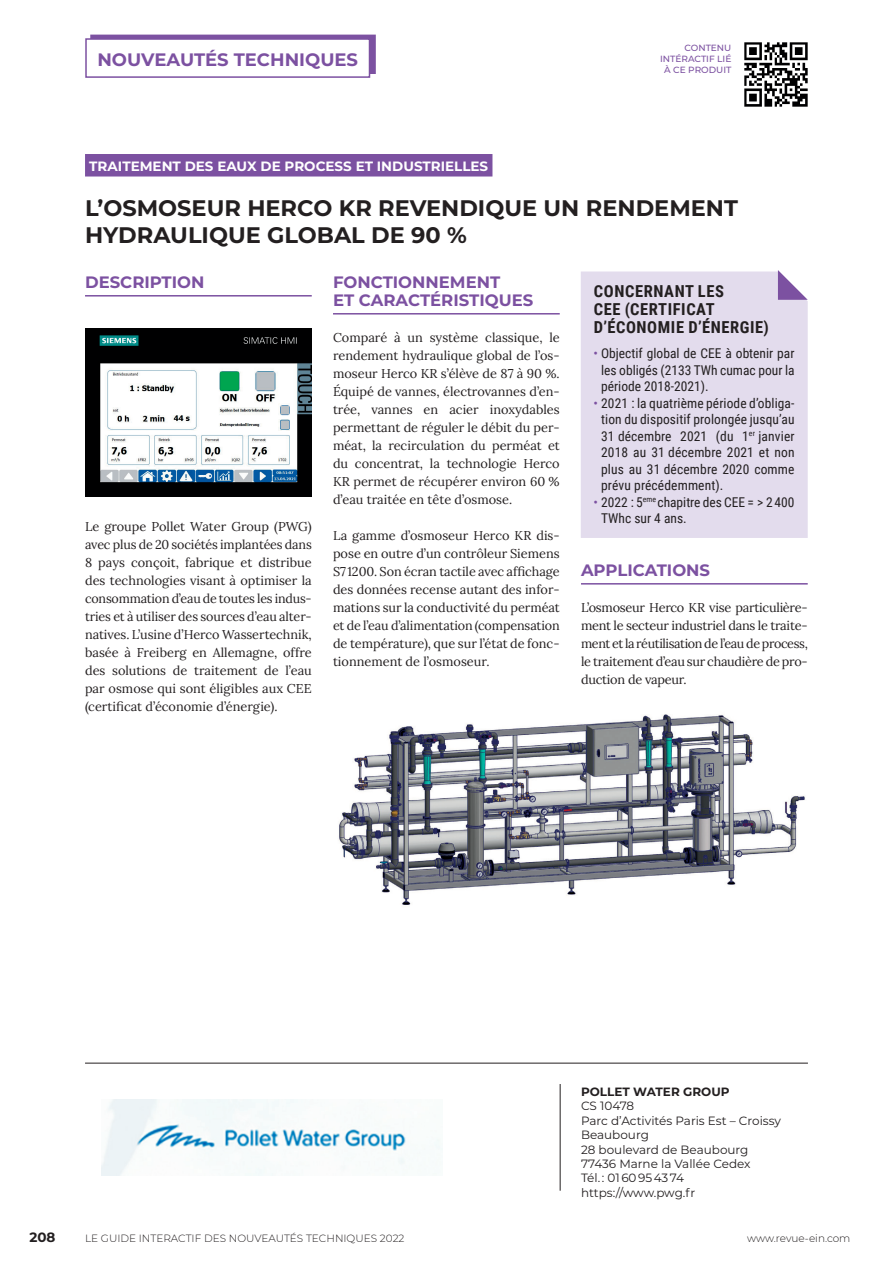
<style>
.page{position:relative;width:893px;height:1263px;background:#fff}
.page>*{position:absolute;margin:0;border:0;box-sizing:border-box;transform-origin:0 0}
.Titre{font:700 22.5px/27px "Montserrat";color:#231f20}
.t1{font:700 18px "Montserrat";color:#7c51a1}
.Intertitre{font:700 16.5px "Montserrat";color:#7c51a1}
.Titre_encadré{font:700 16.5px/18px "Roboto Condensed";letter-spacing:.035em;color:#231f20}
.Encadré_-_Texte{font:13.5px/16.5px "Roboto Condensed";color:#231f20;text-align:justify}
.Surtitre{font:700 13.5px "Montserrat";color:#fff}
.t2{font:700 13.5px "Montserrat";color:#231f20}
.Texte_courant{font:12.75px/18px "Lora";color:#231f20;text-align:justify}
.t3{font:12px/14.4px "Montserrat";color:#231f20}
.t4{font:700 12px "Montserrat";color:#231f20}
.t5{font:300 10.5px "Montserrat";color:#231f20}
.t6{font:500 9px/10.8px "Montserrat";color:#7c51a1;text-align:right}
.s1{color:#7c51a1}
</style>
<div class="page">
<div style="left:90px;top:35px;width:286px;height:39px;background:#7c51a1"></div>
<div style="left:86px;top:39px;width:283px;height:38px;background:#fff"></div>
<div style="left:85px;top:38px;width:285px;height:40px;border:2px solid #7c51a1"></div>
<hr style="left:85px;top:1063px;width:723px;height:1px;background:#231f20">
<hr style="left:560px;top:1084px;width:1px;height:107px;background:#231f20">
<div style="left:85px;top:154px;width:407px;height:22px;background:#7c51a1"></div>
<hr style="left:85px;top:295px;width:227px;height:2px;background:#7c51a1">
<hr style="left:333px;top:313px;width:227px;height:2px;background:#7c51a1">
<hr style="left:581px;top:583px;width:227px;height:2px;background:#7c51a1">
<img style="left:102px;top:1099px;width:340px;height:76px">
<img style="left:744px;top:43px;width:64px;height:63px">
<img style="left:85px;top:328px;width:227px;height:168px">
<img style="left:339px;top:714px;width:466px;height:191px">
<div style="left:581px;top:271px;width:227px;height:267px;background:#e3dced"></div>
<svg style="left:778px;top:270px;width:30px;height:30px"></svg>
<h2 class="t1" style="left:97px;top:46px;width:262px">NOUVEAUTÉS TECHNIQUES</h2>
<p class="t6" style="left:660px;top:42px;width:73px">CONTENU<br>INTÉRACTIF LIÉ<br>À CE PRODUIT</p>
<p class="Surtitre" style="left:89px;top:156px;width:400px">TRAITEMENT DES EAUX DE PROCESS ET INDUSTRIELLES</p>
<p class="Titre" style="left:85px;top:193px;width:654px">L’OSMOSEUR HERCO KR REVENDIQUE UN RENDEMENT<br>HYDRAULIQUE GLOBAL DE 90 %</p>
<p class="Intertitre" style="left:85px;top:270px;width:121px">DESCRIPTION</p>
<p class="Intertitre" style="left:333px;top:270px;width:169px">FONCTIONNEMENT</p>
<p class="Intertitre" style="left:333px;top:288px;width:202px">ET CARACTÉRISTIQUES</p>
<p class="Texte_courant" style="left:333px;top:328px;width:228px">Comparé à un système classique, le rendement hydraulique global de l’os&shy;moseur Herco KR s’élève de 87 à 90 %.<br>Équipé de vannes, électrovannes d’en&shy;trée, vannes en acier inoxydables permettant de réguler le débit du per&shy;méat, la recirculation du perméat et du concentrat, la technologie Herco KR permet de récupérer environ 60 % d’eau traitée en tête d’osmose.</p>
<p class="Texte_courant" style="left:333px;top:526px;width:228px">La gamme d’osmoseur Herco KR dis&shy;pose en outre d’un contrôleur Siemens S7 1200. Son écran tactile avec affichage des données recense autant des infor&shy;mations sur la conductivité du perméat et de l’eau d’alimentation (compensation de température), que sur l’état de fonc&shy;tionnement de l’osmoseur.</p>
<p class="Titre_encadré" style="left:594px;top:282px;width:176px">CONCERNANT LES<br>CEE (CERTIFICAT<br>D’ÉCONOMIE D’ÉNERGIE)</p>
<p class="Encadré_-_Texte" style="left:601px;top:344px;width:195px;text-indent:-8px"><span class="s1">•</span> Objectif global de CEE à obtenir par les obligés (2133 TWh cumac pour la période 2018-2021).</p>
<p class="Encadré_-_Texte" style="left:601px;top:394px;width:195px;text-indent:-8px"><span class="s1">•</span> 2021 : la quatrième période d’obliga&shy;tion du dispositif prolongée jusqu’au 31 décembre 2021 (du 1<sup>er</sup> janvier 2018 au 31 décembre 2021 et non plus au 31 décembre 2020 comme prévu précédemment).</p>
<p class="Encadré_-_Texte" style="left:601px;top:493px;width:195px;text-indent:-8px"><span class="s1">•</span> 2022 : 5<sup>eme</sup> chapitre des CEE = &gt; 2 400<br>TWhc sur 4 ans.</p>
<p class="Texte_courant" style="left:85px;top:517px;width:228px">Le groupe Pollet Water Group (PWG) avec plus de 20 sociétés implantées dans 8 pays conçoit, fabrique et distribue des technologies visant à optimiser la consommation d’eau de toutes les indus&shy;tries et à utiliser des sources d’eau alter&shy;natives. L’usine d’Herco Wassertechnik, basée à Freiberg en Allemagne, offre des solutions de traitement de l’eau par osmose qui sont éligibles aux CEE (certificat d’économie d’énergie).</p>
<p class="Intertitre" style="left:581px;top:558px;width:131px">APPLICATIONS</p>
<p class="Texte_courant" style="left:581px;top:598px;width:228px">L’osmoseur Herco KR vise particulière&shy;ment le secteur industriel dans le traite&shy;ment et la réutilisation de l’eau de process, le traitement d’eau sur chaudière de pro&shy;duction de vapeur.</p>
<p class="t4" style="left:581px;top:1083px;width:150px">POLLET WATER GROUP</p>
<p class="t3" style="left:581px;top:1098px;width:55px">CS 10478</p>
<p class="t3" style="left:581px;top:1113px;width:202px">Parc d’Activités Paris Est – Croissy<br>Beaubourg</p>
<p class="t3" style="left:581px;top:1142px;width:169px">28 boulevard de Beaubourg</p>
<p class="t3" style="left:581px;top:1156px;width:171px">77436 Marne la Vallée Cedex</p>
<p class="t3" style="left:581px;top:1170px;width:105px">Tél. : 01 60 95 43 74</p>
<p class="t3" style="left:581px;top:1185px;width:116px">https://www.pwg.fr</p>
<p class="t2" style="left:30px;top:1227px;width:28px">208</p>
<p class="t5" style="left:85px;top:1231px;width:321px">LE GUIDE INTERACTIF DES NOUVEAUTÉS TECHNIQUES 2022</p>
<p class="t5" style="left:747px;top:1231px;width:105px">www.revue-ein.com</p>
</div>
